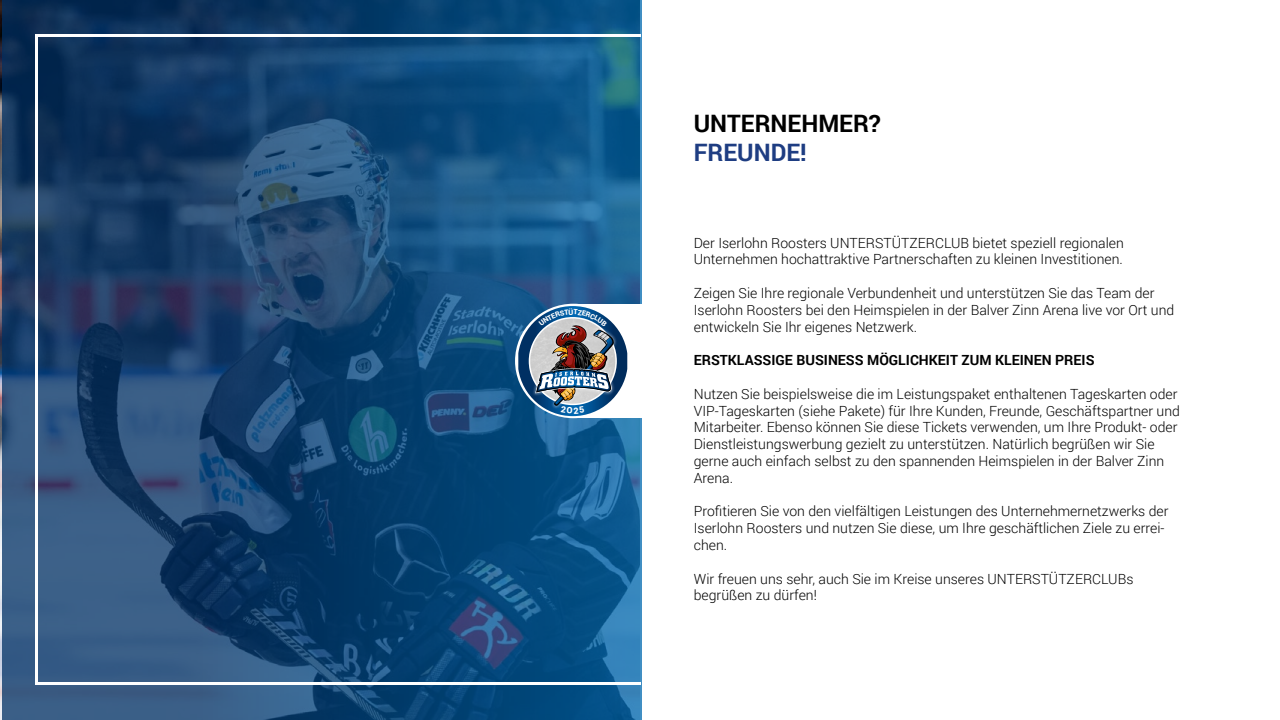
<style>
.page{position:relative;width:1280px;height:720px;background:#fff}
.page>*{position:absolute;margin:0;border:0;box-sizing:border-box;transform-origin:0 0}
.t1{font:700 24px "Roboto";color:#000}
.t2{font:700 24px "Roboto";color:#1e3d82}
.t3{font:300 14px/16.8px "Roboto";color:#000}
.t4{font:700 14px "Roboto";color:#000}
</style>
<div class="page">
<svg style="left:2px;top:1px;width:640px;height:719px;background:#194a76"></svg>
<hr style="left:35px;top:35px;width:3px;height:650px;background:#fff">
<div style="left:572px;top:304px;width:70px;height:114px;background:#fff"></div>
<hr style="left:36px;top:35px;width:605px;height:2px;background:#fff">
<hr style="left:36px;top:683px;width:605px;height:2px;background:#fff">
<div style="left:515px;top:304px;width:117px;height:114px;background:#fff;border-radius:50%"></div>
<img style="left:518px;top:306px;width:109px;height:110px">
<h1 class="t1" style="left:694px;top:107px;width:189px">UNTERNEHMER?</h1>
<h1 class="t2" style="left:694px;top:135px;width:114px">FREUNDE!</h1>
<p class="t3" style="left:694px;top:234px;width:432px">Der Iserlohn Roosters UNTERSTÜTZERCLUB bietet speziell regionalen<br>Unternehmen hochattraktive Partnerschaften zu kleinen Investitionen.</p>
<p class="t3" style="left:694px;top:284px;width:482px">Zeigen Sie Ihre regionale Verbundenheit und unterstützen Sie das Team der<br>Iserlohn Roosters bei den Heimspielen in der Balver Zinn Arena live vor Ort und entwickeln Sie Ihr eigenes Netzwerk.</p>
<p class="t4" style="left:694px;top:350px;width:402px">ERSTKLASSIGE BUSINESS MÖGLICHKEIT ZUM KLEINEN PREIS</p>
<p class="t3" style="left:694px;top:385px;width:488px">Nutzen Sie beispielsweise die im Leistungspaket enthaltenen Tageskarten oder VIP-Tageskarten (siehe Pakete) für Ihre Kunden, Freunde, Geschäftspartner und Mitarbeiter. Ebenso können Sie diese Tickets verwenden, um Ihre Produkt- oder Dienstleistungswerbung gezielt zu unterstützen. Natürlich begrüßen wir Sie gerne auch einfach selbst zu den spannenden Heimspielen in der Balver Zinn Arena.</p>
<p class="t3" style="left:694px;top:502px;width:476px">Profitieren Sie von den vielfältigen Leistungen des Unternehmernetzwerks der<br>Iserlohn Roosters und nutzen Sie diese, um Ihre geschäftlichen Ziele zu errei&shy;chen.</p>
<p class="t3" style="left:694px;top:570px;width:441px">Wir freuen uns sehr, auch Sie im Kreise unseres UNTERSTÜTZERCLUBs begrüßen zu dürfen!</p>
</div>
